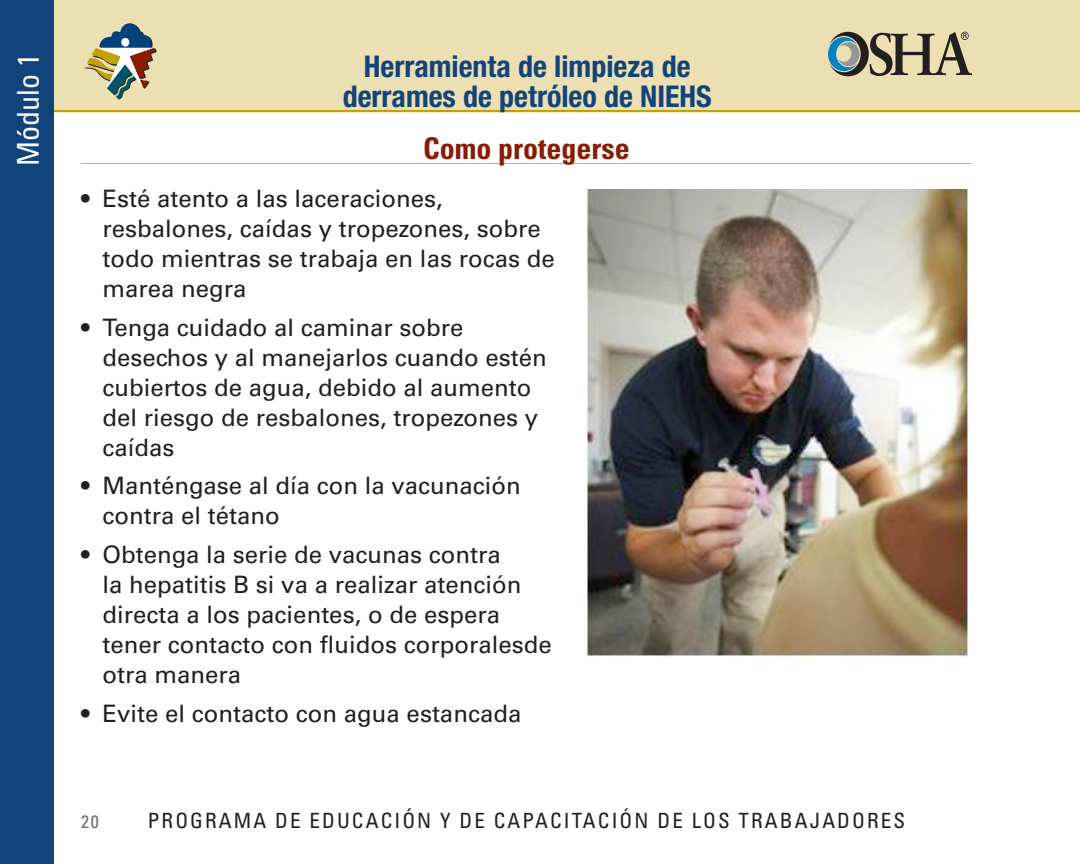
<style>
.page{position:relative;width:1080px;height:864px;background:#fff}
.page>*{position:absolute;margin:0;border:0;box-sizing:border-box;transform-origin:0 0}
.t1{font:700 condensed 30px/30px "Helvetica Neue";color:#11447a;text-align:center}
.TITLE{font:700 condensed 30px "Univers";color:#891c02}
.SIDE_TITLE_RIGHT{font:condensed 30px "Univers";color:#fff}
.BULLETS{font:24px/30px "Univers";color:#231f20}
.t2{font:condensed 21px "Univers";letter-spacing:.1em;color:#231f20}
.t3{font:condensed 18px "Univers";color:#6c6d70}
</style>
<div class="page">
<div style="left:0;top:0;width:1080px;height:112px;background:#ecdfb1"></div>
<hr style="left:0;top:110px;width:1080px;height:2px;background:#c2a205">
<svg style="left:84px;top:23px;width:73px;height:77px"></svg>
<svg style="left:828px;top:32px;width:144px;height:44px"></svg>
<hr style="left:81px;top:163px;width:891px;height:1px;background:#d2b54e">
<div style="left:0;top:0;width:54px;height:864px;background:#11447a"></div>
<img style="left:587px;top:190px;width:381px;height:466px">
<p class="SIDE_TITLE_RIGHT" style="left:9px;top:166px;width:113px;rotate:-90deg">Módulo 1</p>
<p class="t1" style="left:343px;top:51px;width:371px">Herramienta de limpieza de derrames de petróleo de NIEHS</p>
<p class="TITLE" style="left:423px;top:130px;width:208px">Como protegerse</p>
<p class="BULLETS" style="left:103px;top:184px;width:454px;text-indent:-22px">• Esté atento a las laceraciones, resbalones, caídas y tropezones, sobre todo mientras se trabaja en las rocas de marea negra</p>
<p class="BULLETS" style="left:103px;top:312px;width:446px;text-indent:-22px">• Tenga cuidado al caminar sobre desechos y al manejarlos cuando estén cubiertos de agua, debido al aumento del riesgo de resbalones, tropezones y caídas</p>
<p class="BULLETS" style="left:103px;top:471px;width:420px;text-indent:-22px">• Manténgase al día con la vacunación contra el tétano</p>
<p class="BULLETS" style="left:103px;top:540px;width:451px;text-indent:-22px">• Obtenga la serie de vacunas contra<br>la hepatitis B si va a realizar atención directa a los pacientes, o de espera tener contacto con fluidos corporalesde otra manera</p>
<p class="BULLETS" style="left:81px;top:698px;width:442px">• Evite el contacto con agua estancada</p>
<p class="t3" style="left:81px;top:810px;width:19px">20</p>
<p class="t2" style="left:148px;top:807px;width:759px">PROGRAMA DE EDUCACIÓN Y DE CAPACITACIÓN DE LOS TRABAJADORES</p>
</div>
